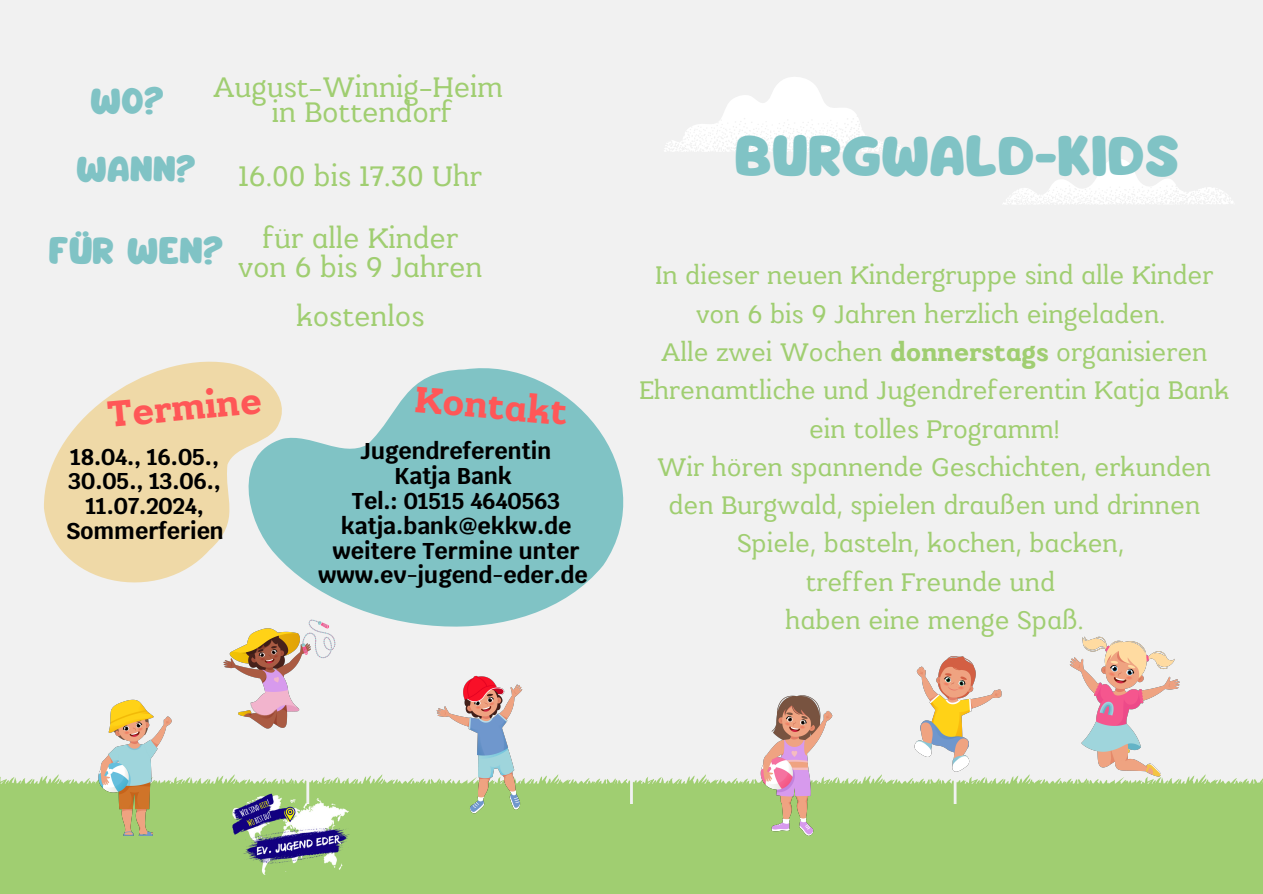
<style>
.page{position:relative;width:1263px;height:894px;background:#fff}
.page>*{position:absolute;margin:0;border:0;box-sizing:border-box;transform-origin:0 0}
.t1{font:49.65px "Mango";color:#80c3c5}
.t2{font:700 39.6px "Kulachat Slab";color:#ff5757}
.t3{font:32.7px "Mango";color:#80c3c5}
.t4{font:31.95px "Mango";color:#80c3c5}
.t5{font:31.8px "Mango";color:#80c3c5}
.t6{font:30.6px/25.8px "Kulachat Slab";color:#a0ce71;text-align:center}
.t7{font:27.6px/38.2px "Kulachat Slab";color:#a0ce71;text-align:center}
.t8{font:700 22.8px/24.8px "Krub";color:#000;text-align:center}
.s1{font-weight:700}
</style>
<div class="page">
<div style="left:0;top:0;width:1263px;height:893px;background:#f1f1f1"></div>
<img style="left:914px;top:656px;width:88px;height:116px">
<div style="left:0;top:804px;width:1263px;height:89px;background:#a0ce71"></div>
<svg style="left:0;top:774px;width:1263px;height:30px"></svg>
<img style="left:421px;top:675px;width:141px;height:139px">
<img style="left:724px;top:695px;width:145px;height:141px">
<img style="left:60px;top:699px;width:142px;height:137px">
<img style="left:1044px;top:636px;width:149px;height:145px">
<svg style="left:1003px;top:159px;width:230px;height:45px"></svg>
<svg style="left:664px;top:77px;width:239px;height:75px"></svg>
<svg style="left:44px;top:361px;width:187px;height:222px;fill:#efd9a7"></svg>
<img style="left:223px;top:633px;width:77px;height:96px">
<svg style="left:294px;top:633px;width:42px;height:32px"></svg>
<svg style="left:231px;top:363px;width:393px;height:270px;fill:#80c3c5"></svg>
<img style="left:224px;top:774px;width:131px;height:101px">
<h5 class="t4" style="left:90px;top:87px;width:75px">WO?</h5>
<h3 class="t6" style="left:213px;top:73px;width:292px">August-Winnig-Heim in Bottendorf</h3>
<h2 class="t5" style="left:76px;top:155px;width:121px">WANN?</h2>
<p class="t6" style="left:239px;top:162px;width:245px">16.00 bis 17.30 Uhr</p>
<h4 class="t3" style="left:49px;top:236px;width:177px">FÜR WEN?</h4>
<p class="t6" style="left:238px;top:224px;width:246px;line-height:28.2px">für alle Kinder von 6 bis 9 Jahren</p>
<h2 class="t6" style="left:296px;top:302px;width:130px">kostenlos</h2>
<p class="t2" style="left:106px;top:390px;width:156px;rotate:-5deg">Termine</p>
<p class="t2" style="left:418px;top:375px;width:154px;rotate:5deg">Kontakt</p>
<p class="t8" style="left:361px;top:439px;width:192px">Jugendreferentin</p>
<p class="t8" style="left:394px;top:463px;width:119px">Katja Bank</p>
<p class="t8" style="left:352px;top:488px;width:210px">Tel.: 01515 4640563</p>
<p class="t8" style="left:341px;top:513px;width:232px">katja.bank@ekkw.de</p>
<p class="t8" style="left:333px;top:538px;width:248px">weitere Termine unter</p>
<p class="t8" style="left:318px;top:562px;width:271px">www.ev-jugend-eder.de</p>
<h1 class="t8" style="left:66px;top:444px;width:160px">18.04., 16.05.,<br>30.05., 13.06.,<br>11.07.2024,<br>Sommerferien</h1>
<p class="t1" style="left:734px;top:134px;width:446px">BURGWALD-KIDS</p>
<h4 class="t7" style="left:640px;top:256px;width:591px">In dieser neuen Kindergruppe sind alle Kinder von 6 bis 9 Jahren herzlich eingeladen.<br>Alle zwei Wochen <span class="s1">donnerstags</span> organisieren Ehrenamtliche und Jugendreferentin Katja Bank ein tolles Programm!<br>Wir hören spannende Geschichten, erkunden den Burgwald, spielen draußen und drinnen Spiele, basteln, kochen, backen,<br>treffen Freunde und<br>haben eine menge Spaß.</h4>
</div>
